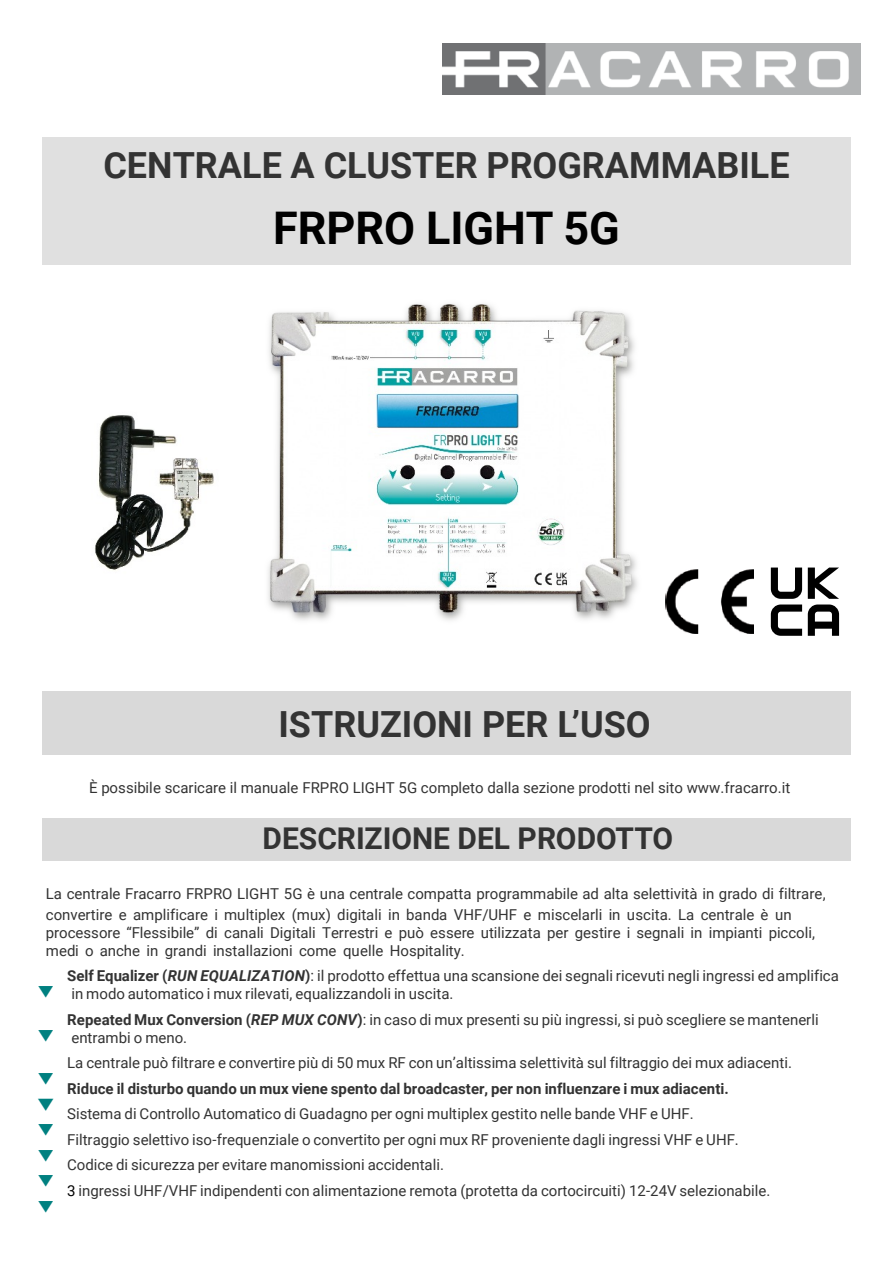
<style>
.page{position:relative;width:893px;height:1263px;background:#fff}
.page>*{position:absolute;margin:0;border:0;box-sizing:border-box;transform-origin:0 0}
.t1{font:700 45px "Roboto";color:#000}
.t2{font:700 36px "Roboto";color:#333}
.t3{font:700 30px "Roboto";color:#333}
.t4{font:18px "Malgun Gothic";color:#008080}
.t5{font:700 18px "Malgun Gothic";color:#008080}
.t6{font:15px/18px "Roboto";color:#333}
.t7{font:700 15px "Roboto";color:#323232}
.s1{font-weight:700}
.s2{font-weight:700;font-style:italic}
.s3{color:#000}
</style>
<div class="page">
<div style="left:42px;top:138px;width:809px;height:127px;background:#e0e0e0"></div>
<div style="left:42px;top:691px;width:809px;height:64px;background:#d9d9d9"></div>
<div style="left:42px;top:818px;width:809px;height:43px;background:#d9d9d9"></div>
<img style="left:443px;top:44px;width:417px;height:51px">
<img style="left:665px;top:569px;width:89px;height:65px">
<svg style="left:771px;top:567px;width:31px;height:69px"></svg>
<svg style="left:808px;top:567px;width:31px;height:69px"></svg>
<img style="left:94px;top:415px;width:120px;height:155px">
<img style="left:268px;top:304px;width:370px;height:317px">
<h2 class="t2" style="left:103px;top:151px;width:688px">CENTRALE A CLUSTER PROGRAMMABILE</h2>
<h1 class="t1" style="left:273px;top:210px;width:348px">FRPRO LIGHT 5G</h1>
<h2 class="t2" style="left:278px;top:710px;width:374px">ISTRUZIONI PER L’USO</h2>
<p class="t6" style="left:89px;top:780px;width:703px">È possibile scaricare il manuale FRPRO LIGHT 5G completo dalla sezione prodotti nel sito www.fracarro.it</p>
<h3 class="t3" style="left:262px;top:826px;width:412px">DESCRIZIONE DEL PRODOTTO</h3>
<p class="t6" style="left:46px;top:884px;width:781px;line-height:21px">La centrale Fracarro FRPRO LIGHT 5G è una centrale compatta programmabile ad alta selettività in grado di filtrare, convertire e amplificare i multiplex (mux) digitali in banda VHF/UHF e miscelarli in uscita. La centrale è un</p>
<p class="t6" style="left:46px;top:925px;width:771px">processore “Flessibile” di canali Digitali Terrestri e può essere utilizzata per gestire i segnali in impianti piccoli, medi o anche in grandi installazioni come quelle Hospitality.</p>
<p class="t4" style="left:37px;top:982px;width:19px">▼</p>
<p class="t6" style="left:67px;top:968px;width:773px"><span class="s1">Self Equalizer (</span><span class="s2">RUN EQUALIZATION</span><span class="s1">)</span>: il prodotto effettua una scansione dei segnali ricevuti negli ingressi ed amplifica in modo automatico i mux rilevati, equalizzandoli in uscita.</p>
<p class="t4" style="left:37px;top:1026px;width:19px">▼</p>
<p class="t4" style="left:37px;top:1069px;width:19px">▼</p>
<p class="t5" style="left:37px;top:1095px;width:19px">▼</p>
<p class="t4" style="left:37px;top:1120px;width:19px">▼</p>
<p class="t4" style="left:37px;top:1146px;width:19px">▼</p>
<p class="t4" style="left:37px;top:1171px;width:19px">▼</p>
<p class="t4" style="left:37px;top:1197px;width:19px">▼</p>
<p class="t6" style="left:67px;top:1012px;width:753px"><span class="s1">Repeated Mux Conversion (</span><span class="s2">REP MUX CONV</span><span class="s1">)</span>: in caso di mux presenti su più ingressi, si può scegliere se mantenerli entrambi o meno.</p>
<p class="t6" style="left:67px;top:1055px;width:726px">La centrale può filtrare e convertire più di 50 mux RF con un’altissima selettività sul filtraggio dei mux adiacenti.</p>
<p class="t7" style="left:67px;top:1082px;width:663px">Riduce il disturbo quando un mux viene spento dal broadcaster, per non influenzare i mux adiacenti.</p>
<p class="t6" style="left:67px;top:1106px;width:628px">Sistema di Controllo Automatico di Guadagno per ogni multiplex gestito nelle bande VHF e UHF.</p>
<p class="t6" style="left:67px;top:1132px;width:673px">Filtraggio selettivo iso-frequenziale o convertito per ogni mux RF proveniente dagli ingressi VHF e UHF.</p>
<p class="t6" style="left:67px;top:1157px;width:379px">Codice di sicurezza per evitare manomissioni accidentali.</p>
<p class="t6" style="left:67px;top:1183px;width:705px"><span class="s3">3</span> ingressi UHF/VHF indipendenti con alimentazione remota (protetta da cortocircuiti) 12-24V selezionabile.</p>
</div>
